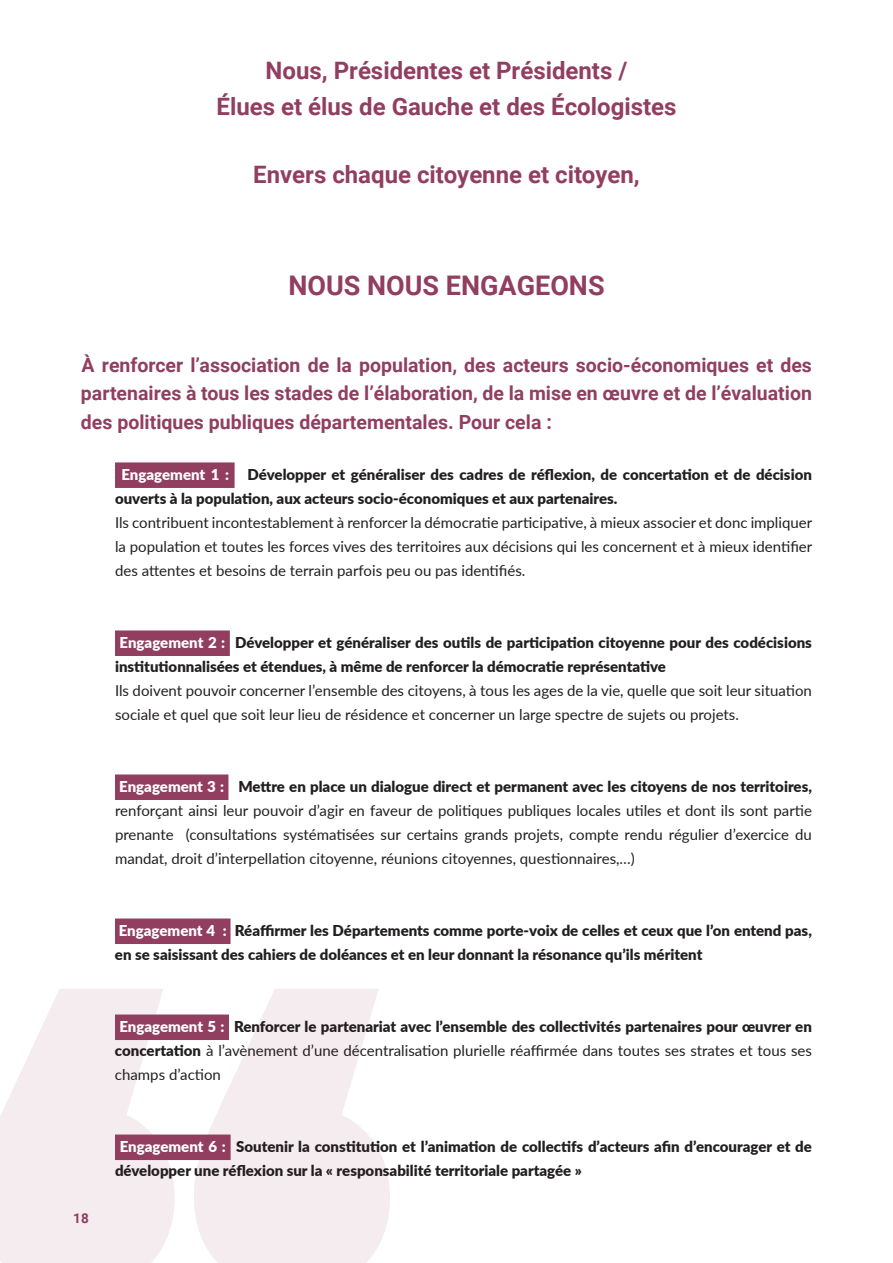
<style>
.page{position:relative;width:893px;height:1263px;background:#fff}
.page>*{position:absolute;margin:0;border:0;box-sizing:border-box;transform-origin:0 0}
.t1{font:700 27px "Roboto";color:#913e60}
.t2{font:700 24px/36px "Roboto";color:#913e60;text-align:center}
.t3{font:700 19.5px/28.5px "Roboto";color:#913e60;text-align:justify}
.t4{font:15px/24px "Lato";color:#231f20;text-align:justify}
.t5{font:900 15px/24px "Lato";color:#231f20}
.t6{font:700 13.5px "Roboto";color:#913c5d}
.s1{color:#fff}
.s2{font-weight:900;color:#fff}
.s3{font-weight:900}
</style>
<div class="page">
<svg style="left:0;top:989px;width:390px;height:274px;fill:#f4ecef"></svg>
<div style="left:115px;top:462px;width:120px;height:26px;background:#913e60"></div>
<div style="left:115px;top:630px;width:115px;height:26px;background:#913e60"></div>
<div style="left:115px;top:774px;width:113px;height:26px;background:#913e60"></div>
<div style="left:115px;top:918px;width:116px;height:26px;background:#913e60"></div>
<div style="left:115px;top:1014px;width:114px;height:26px;background:#913e60"></div>
<div style="left:115px;top:1134px;width:116px;height:26px;background:#913e60"></div>
<h2 class="t2" style="left:216px;top:52px;width:462px">Nous, Présidentes et Présidents /<br>Élues et élus de Gauche et des Écologistes</h2>
<h2 class="t2" style="left:253px;top:155px;width:388px">Envers chaque citoyenne et citoyen,</h2>
<h1 class="t1" style="left:288px;top:267px;width:318px">NOUS NOUS ENGAGEONS</h1>
<h3 class="t3" style="left:81px;top:350px;width:732px">À renforcer l’association de la population, des acteurs socio-économiques et des partenaires à tous les stades de l’élaboration, de la mise en œuvre et de l’évaluation des politiques publiques départementales. Pour cela :</h3>
<p class="t5" style="left:115px;top:462px;width:698px;text-indent:6px"><span class="s1">Engagement 1 :</span> Développer et généraliser des cadres de réflexion, de concertation et de décision ouverts à la population, aux acteurs socio-économiques et aux partenaires.</p>
<p class="t4" style="left:115px;top:510px;width:699px">Ils contribuent incontestablement à renforcer la démocratie participative, à mieux associer et donc impliquer la population et toutes les forces vives des territoires aux décisions qui les concernent et à mieux identifier des attentes et besoins de terrain parfois peu ou pas identifiés.</p>
<p class="t5" style="left:115px;top:630px;width:698px;text-indent:5px"><span class="s1">Engagement 2 :</span> Développer et généraliser des outils de participation citoyenne pour des codécisions institutionnalisées et étendues, à même de renforcer la démocratie représentative</p>
<p class="t4" style="left:115px;top:678px;width:698px">Ils doivent pouvoir concerner l’ensemble des citoyens, à tous les ages de la vie, quelle que soit leur situation sociale et quel que soit leur lieu de résidence et concerner un large spectre de sujets ou projets.</p>
<p class="t4" style="left:115px;top:774px;width:698px"><span class="s2">Engagement 3 :</span> <span class="s3">Mettre en place un dialogue direct et permanent avec les citoyens de nos territoires, </span>renforçant ainsi leur pouvoir d’agir en faveur de politiques publiques locales utiles et dont ils sont partie prenante (consultations systématisées sur certains grands projets, compte rendu régulier d’exercice du mandat, droit d’interpellation citoyenne, réunions citoyennes, questionnaires,…)</p>
<p class="t5" style="left:115px;top:918px;width:698px"><span class="s1">Engagement 4 :</span> Réaffirmer les Départements comme porte-voix de celles et ceux que l’on entend pas, en se saisissant des cahiers de doléances et en leur donnant la résonance qu’ils méritent</p>
<p class="t4" style="left:115px;top:1014px;width:698px"><span class="s2">Engagement 5 :</span> <span class="s3">Renforcer le partenariat avec l’ensemble des collectivités partenaires pour œuvrer en concertation</span> à l’avènement d’une décentralisation plurielle réaffirmée dans toutes ses strates et tous ses champs d’action</p>
<p class="t6" style="left:73px;top:1209px;width:17px">18</p>
<p class="t5" style="left:115px;top:1134px;width:698px;text-indent:5px"><span class="s1">Engagement 6 :</span> Soutenir la constitution et l’animation de collectifs d’acteurs afin d’encourager et de développer une réflexion sur la « responsabilité territoriale partagée »</p>
</div>
